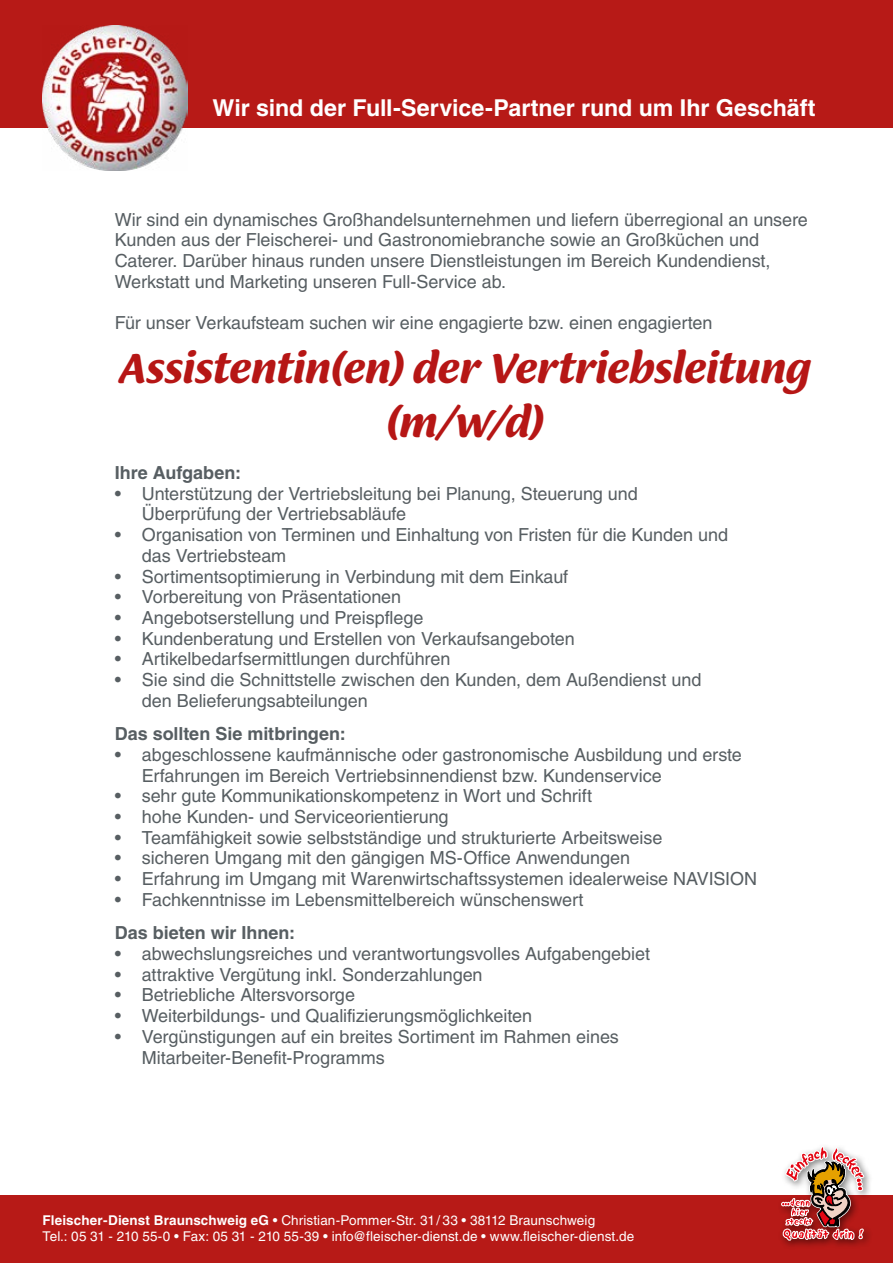
<style>
.page{position:relative;width:893px;height:1263px;background:#fff}
.page>*{position:absolute;margin:0;border:0;box-sizing:border-box;transform-origin:0 0}
.t1{font:italic 600 45px/54px "Ciabatta";letter-spacing:-.005em;color:#b61615;text-align:center}
.t2{font:700 23.25px "Helvetica LT Std";letter-spacing:-.005em;color:#fff}
.t3{font:18px/20.7px "Helvetica LT Std";letter-spacing:-.005em;color:#575e62}
.t4{font:700 18px "Helvetica LT Std";color:#575e62}
.t5{font:13.5px/15.5px "Helvetica LT Std";letter-spacing:.01em;color:#fff}
.s1{font-weight:700}
</style>
<div class="page">
<div style="left:0;top:1195px;width:893px;height:68px;background:#b71a17"></div>
<div style="left:0;top:0;width:893px;height:128px;background:#b71a17"></div>
<img style="left:43px;top:26px;width:144px;height:144px">
<div style="left:777px;top:1142px;width:96px;height:107px;background:#000;opacity:.5"></div>
<svg style="left:781px;top:1146px;width:83px;height:95px"></svg>
<p class="t2" style="left:213px;top:93px;width:605px">Wir sind der Full-Service-Partner rund um Ihr Geschäft</p>
<p class="t3" style="left:115px;top:209px;width:695px">Wir sind ein dynamisches Großhandelsunternehmen und liefern überregional an unsere Kunden aus der Fleischerei- und Gastronomiebranche sowie an Großküchen und Caterer. Darüber hinaus runden unsere Dienstleistungen im Bereich Kundendienst, Werkstatt und Marketing unseren Full-Service ab.</p>
<p class="t3" style="left:115px;top:312px;width:599px">Für unser Verkaufsteam suchen wir eine engagierte bzw. einen engagierten</p>
<h1 class="t1" style="left:119px;top:340px;width:693px">Assistentin(en) der Vertriebsleitung (m/w/d)</h1>
<p class="t4" style="left:115px;top:462px;width:128px">Ihre Aufgaben:</p>
<p class="t3" style="left:142px;top:483px;width:498px;text-indent:-27px">• Unterstützung der Vertriebsleitung bei Planung, Steuerung und<br>Überprüfung der Vertriebsabläufe</p>
<p class="t3" style="left:142px;top:524px;width:588px;text-indent:-27px">• Organisation von Terminen und Einhaltung von Fristen für die Kunden und das Vertriebsteam</p>
<p class="t3" style="left:115px;top:566px;width:455px">• Sortimentsoptimierung in Verbindung mit dem Einkauf</p>
<p class="t3" style="left:115px;top:586px;width:288px">• Vorbereitung von Präsentationen</p>
<p class="t3" style="left:115px;top:607px;width:310px">• Angebotserstellung und Preispflege</p>
<p class="t3" style="left:115px;top:628px;width:461px">• Kundenberatung und Erstellen von Verkaufsangeboten</p>
<p class="t3" style="left:115px;top:649px;width:337px">• Artikelbedarfsermittlungen durchführen</p>
<p class="t3" style="left:142px;top:669px;width:561px;text-indent:-27px">• Sie sind die Schnittstelle zwischen den Kunden, dem Außendienst und den Belieferungsabteilungen</p>
<p class="t4" style="left:115px;top:723px;width:232px">Das sollten Sie mitbringen:</p>
<p class="t3" style="left:142px;top:744px;width:602px;text-indent:-27px">• abgeschlossene kaufmännische oder gastronomische Ausbildung und erste<br>Erfahrungen im Bereich Vertriebsinnendienst bzw. Kundenservice</p>
<p class="t3" style="left:115px;top:786px;width:479px">• sehr gute Kommunikationskompetenz in Wort und Schrift</p>
<p class="t3" style="left:115px;top:806px;width:335px">• hohe Kunden- und Serviceorientierung</p>
<p class="t3" style="left:115px;top:827px;width:549px">• Teamfähigkeit sowie selbstständige und strukturierte Arbeitsweise</p>
<p class="t3" style="left:115px;top:848px;width:517px">• sicheren Umgang mit den gängigen MS-Office Anwendungen</p>
<p class="t3" style="left:115px;top:868px;width:644px">• Erfahrung im Umgang mit Warenwirtschaftssystemen idealerweise NAVISION</p>
<p class="t3" style="left:115px;top:889px;width:470px">• Fachkenntnisse im Lebensmittelbereich wünschenswert</p>
<p class="t4" style="left:115px;top:922px;width:182px">Das bieten wir Ihnen:</p>
<p class="t3" style="left:115px;top:943px;width:537px">• abwechslungsreiches und verantwortungsvolles Aufgabengebiet</p>
<p class="t3" style="left:115px;top:964px;width:369px">• attraktive Vergütung inkl. Sonderzahlungen</p>
<p class="t3" style="left:115px;top:985px;width:242px">• Betriebliche Altersvorsorge</p>
<p class="t3" style="left:115px;top:1005px;width:419px">• Weiterbildungs- und Qualifizierungsmöglichkeiten</p>
<p class="t3" style="left:142px;top:1026px;width:479px;text-indent:-27px">• Vergünstigungen auf ein breites Sortiment im Rahmen eines<br>Mitarbeiter-Benefit-Programms</p>
<p class="t5" style="left:43px;top:1212px;width:593px"><span class="s1">Fleischer-Dienst Braunschweig eG</span> • Christian-Pommer-Str. 31/ 33 • 38112 Braunschweig<br>Tel.: 05 31 - 210 55-0 • Fax: 05 31 - 210 55-39 • info@fleischer-dienst.de • www.fleischer-dienst.de</p>
</div>
